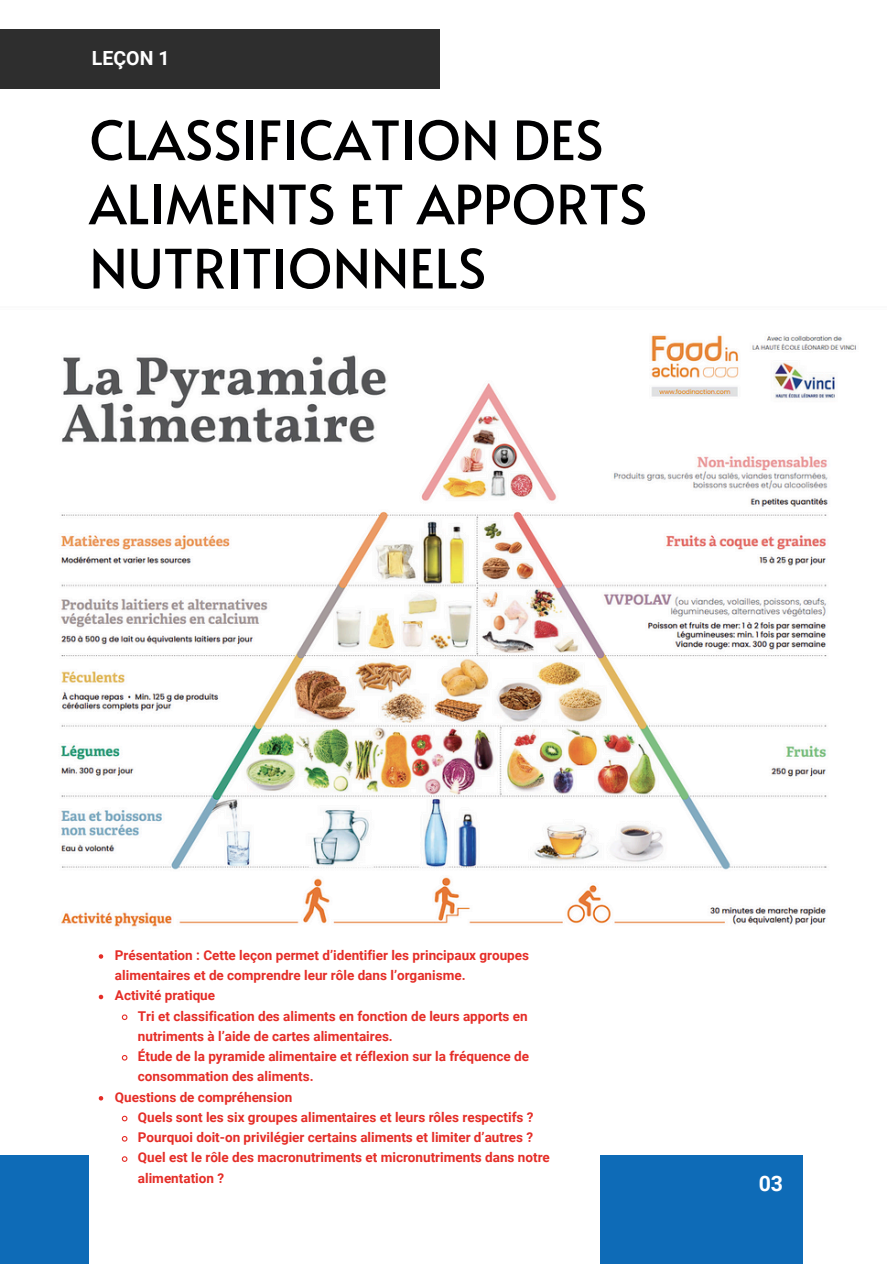
<style>
.page{position:relative;width:894px;height:1264px;background:#fff}
.page>*{position:absolute;margin:0;border:0;box-sizing:border-box;transform-origin:0 0}
.t1{font:54px/64.2px "Alata";color:#000001}
.t2{font:700 21.3px "Roboto";color:#fff}
.t3{font:700 19.5px "Roboto";color:#fff}
.t4{font:700 13.5px/20.2px "Roboto";color:#e52d27}
</style>
<div class="page">
<div style="left:0;top:1154px;width:802px;height:109px;background:#0e6bb7"></div>
<div style="left:0;top:30px;width:440px;height:59px;background:#2e2e2e"></div>
<div style="left:89px;top:1090px;width:510px;height:173px;background:#fff"></div>
<img style="left:60px;top:335px;width:797px;height:592px">
<svg style="left:99px;top:954px;width:4px;height:4px"></svg>
<svg style="left:99px;top:994px;width:4px;height:5px"></svg>
<svg style="left:121px;top:1014px;width:7px;height:6px"></svg>
<svg style="left:121px;top:1055px;width:7px;height:6px"></svg>
<svg style="left:99px;top:1096px;width:4px;height:4px"></svg>
<svg style="left:121px;top:1115px;width:7px;height:7px"></svg>
<svg style="left:121px;top:1136px;width:7px;height:6px"></svg>
<svg style="left:121px;top:1156px;width:7px;height:6px"></svg>
<p class="t3" style="left:92px;top:46px;width:79px">LEÇON 1</p>
<h2 class="t1" style="left:89px;top:106px;width:559px">CLASSIFICATION DES<br>ALIMENTS ET APPORTS<br>NUTRITIONNELS</h2>
<h1 class="t4" style="left:115px;top:945px;width:415px">Présentation : Cette leçon permet d’identifier les principaux groupes alimentaires et de comprendre leur rôle dans l’organisme.</h1>
<p class="t4" style="left:115px;top:985px;width:102px">Activité pratique</p>
<p class="t4" style="left:138px;top:1005px;width:391px">Tri et classification des aliments en fonction de leurs apports en nutriments à l’aide de cartes alimentaires.</p>
<p class="t4" style="left:138px;top:1046px;width:392px">Étude de la pyramide alimentaire et réflexion sur la fréquence de consommation des aliments.</p>
<p class="t4" style="left:115px;top:1086px;width:179px">Questions de compréhension</p>
<p class="t4" style="left:138px;top:1107px;width:397px">Quels sont les six groupes alimentaires et leurs rôles respectifs ?</p>
<p class="t4" style="left:138px;top:1127px;width:397px">Pourquoi doit-on privilégier certains aliments et limiter d’autres ?</p>
<p class="t4" style="left:138px;top:1147px;width:413px">Quel est le rôle des macronutriments et micronutriments dans notre alimentation ?</p>
<p class="t2" style="left:758px;top:1171px;width:26px">03</p>
</div>
